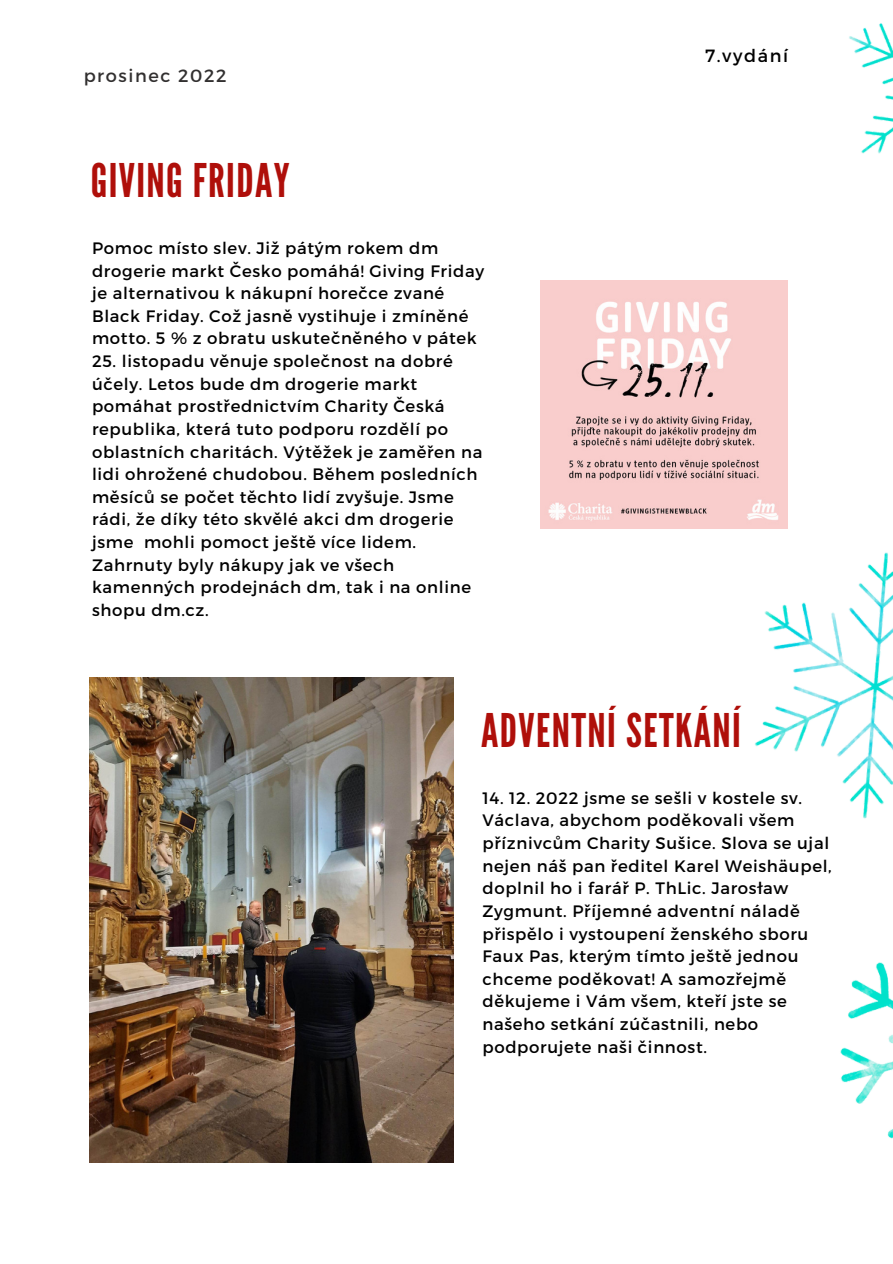
<style>
.page{position:relative;width:893px;height:1264px;background:#fff}
.page>*{position:absolute;margin:0;border:0;box-sizing:border-box;transform-origin:0 0}
.t1{font:46.35px "League Gothic";letter-spacing:.03em;color:#af0f0a}
.t2{font:17.7px "Montserrat";letter-spacing:.09em;color:#323030}
.t3{font:17.7px "Montserrat";letter-spacing:.09em;color:#000}
.t4{font:16.5px/22.6px "Montserrat";letter-spacing:.04em;color:#000}
</style>
<div class="page">
<img style="left:540px;top:280px;width:214px;height:248px">
<img style="left:89px;top:677px;width:364px;height:485px">
<img style="left:754px;top:23px;width:138px;height:1116px">
<p class="t2" style="left:84px;top:64px;width:144px">prosinec 2022</p>
<h1 class="t1" style="left:91px;top:153px;width:200px">GIVING FRIDAY</h1>
<p class="t4" style="left:92px;top:236px;width:393px">Pomoc místo slev. Již pátým rokem dm drogerie markt Česko pomáhá! Giving Friday je alternativou k nákupní horečce zvané Black Friday. Což jasně vystihuje i zmíněné motto. 5 % z obratu uskutečněného v pátek</p>
<p class="t4" style="left:92px;top:349px;width:392px">25. listopadu věnuje společnost na dobré účely. Letos bude dm drogerie markt pomáhat prostřednictvím Charity Česká republika, která tuto podporu rozdělí po oblastních charitách. Výtěžek je zaměřen na lidi ohrožené chudobou. Během posledních měsíců se počet těchto lidí zvyšuje. Jsme rádi, že díky této skvělé akci dm drogerie jsme mohli pomoct ještě více lidem.<br>Zahrnuty byly nákupy jak ve všech kamenných prodejnách dm, tak i na online shopu dm.cz.</p>
<p class="t3" style="left:705px;top:44px;width:85px">7.vydání</p>
<h1 class="t1" style="left:481px;top:703px;width:261px">ADVENTNÍ SETKÁNÍ</h1>
<p class="t4" style="left:482px;top:785px;width:351px">14. 12. 2022 jsme se sešli v kostele sv.<br>Václava, abychom poděkovali všem příznivcům Charity Sušice. Slova se ujal nejen náš pan ředitel Karel Weishäupel, doplnil ho i farář P. ThLic. Jarosław Zygmunt. Příjemné adventní náladě přispělo i vystoupení ženského sboru Faux Pas, kterým tímto ještě jednou chceme poděkovat! A samozřejmě děkujeme i Vám všem, kteří jste se našeho setkání zúčastnili, nebo podporujete naši činnost.</p>
</div>
